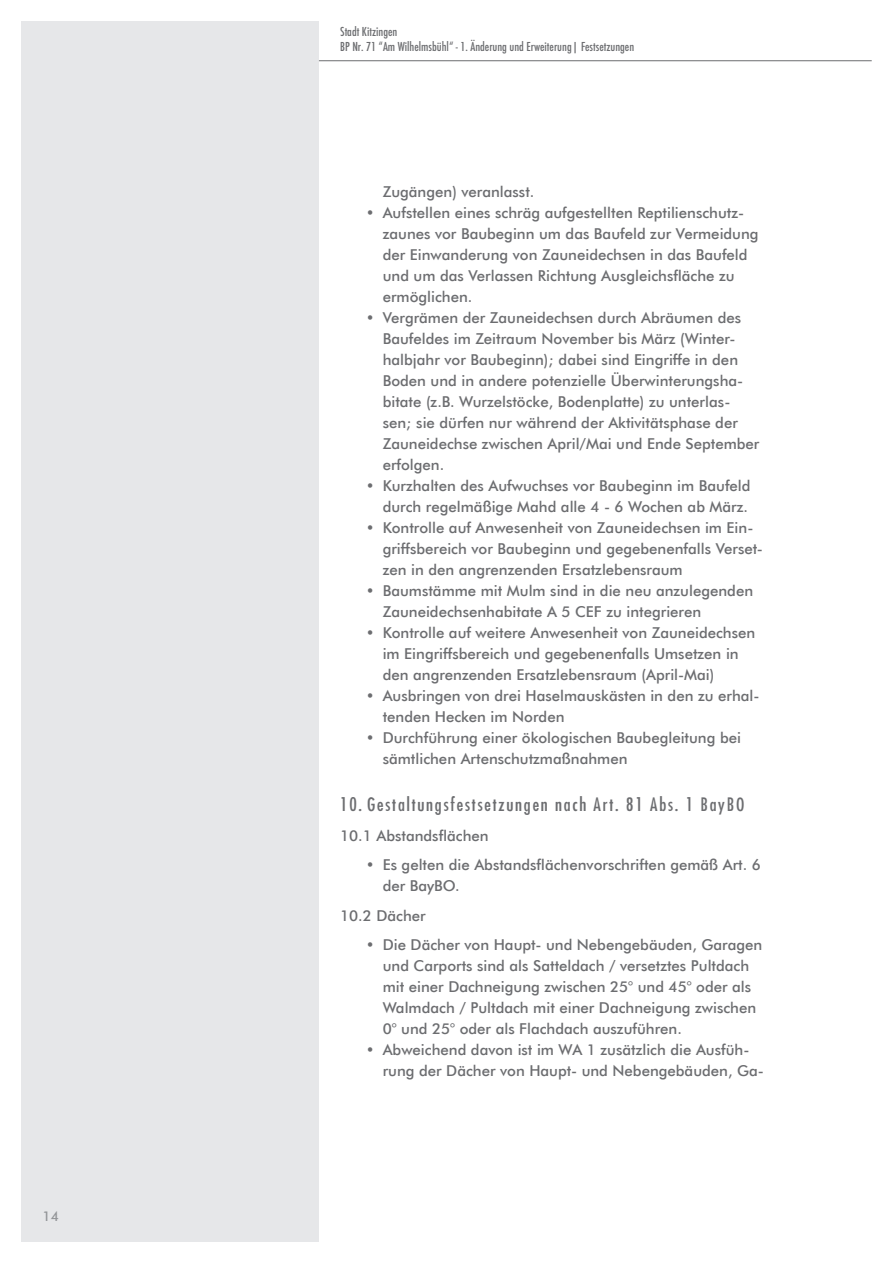
<style>
.page{position:relative;width:893px;height:1263px;background:#fff}
.page>*{position:absolute;margin:0;border:0;box-sizing:border-box;transform-origin:0 0}
.t1{font:condensed 18px "Futura";letter-spacing:.1em;color:#6c6d70}
.t2{font:500 15px/21px "Futura BT";color:#6c6d70}
.t3{font:500 13.5px "Futura BT";color:#939598}
.t4{font:500 condensed 12px/14.4px "Futura";color:#6c6d70}
</style>
<div class="page">
<div style="left:21px;top:21px;width:298px;height:1221px;background:#e6e7e9"></div>
<hr style="left:319px;top:60px;width:553px;height:1px;background:#6c6d70">
<p class="t3" style="left:43px;top:1207px;width:18px">14</p>
<p class="t4" style="left:340px;top:25px;width:296px">Stadt Kitzingen<br>BP Nr. 71 “Am Wilhelmsbühl“ - 1. Änderung und Erweiterung| Festsetzungen</p>
<p class="t2" style="left:383px;top:181px;width:153px">Zugängen) veranlasst.</p>
<p class="t2" style="left:383px;top:202px;width:377px;text-indent:-17px">• Aufstellen eines schräg aufgestellten Reptilienschutz&shy;zaunes vor Baubeginn um das Baufeld zur Vermeidung der Einwanderung von Zauneidechsen in das Baufeld und um das Verlassen Richtung Ausgleichsfläche zu ermöglichen.</p>
<p class="t2" style="left:383px;top:307px;width:378px;text-indent:-17px">• Vergrämen der Zauneidechsen durch Abräumen des Baufeldes im Zeitraum November bis März (Winter&shy;halbjahr vor Baubeginn); dabei sind Eingriffe in den Boden und in andere potenzielle Überwinterungsha&shy;bitate (z.B. Wurzelstöcke, Bodenplatte) zu unterlas&shy;sen; sie dürfen nur während der Aktivitätsphase der Zauneidechse zwischen April/Mai und Ende September erfolgen.</p>
<p class="t2" style="left:366px;top:475px;width:386px;text-align:right">• Kurzhalten des Aufwuchses vor Baubeginn im Baufeld durch regelmäßige Mahd alle 4 - 6 Wochen ab März.</p>
<p class="t2" style="left:383px;top:517px;width:382px;text-indent:-17px">• Kontrolle auf Anwesenheit von Zauneidechsen im Ein&shy;griffsbereich vor Baubeginn und gegebenenfalls Verset&shy;zen in den angrenzenden Ersatzlebensraum</p>
<p class="t2" style="left:383px;top:580px;width:372px;text-indent:-17px">• Baumstämme mit Mulm sind in die neu anzulegenden<br>Zauneidechsenhabitate A 5 CEF zu integrieren</p>
<p class="t2" style="left:383px;top:622px;width:374px;text-indent:-17px">• Kontrolle auf weitere Anwesenheit von Zauneidechsen im Eingriffsbereich und gegebenenfalls Umsetzen in den angrenzenden Ersatzlebensraum (April-Mai)</p>
<p class="t2" style="left:383px;top:685px;width:378px;text-indent:-17px">• Ausbringen von drei Haselmauskästen in den zu erhal&shy;tenden Hecken im Norden</p>
<p class="t2" style="left:383px;top:727px;width:360px;text-indent:-17px">• Durchführung einer ökologischen Baubegleitung bei sämtlichen Artenschutzmaßnahmen</p>
<p class="t1" style="left:340px;top:793px;width:406px">10. Gestaltungsfestsetzungen nach Art. 81 Abs. 1 BayBO</p>
<p class="t2" style="left:340px;top:824px;width:150px">10.1 Abstandsflächen</p>
<p class="t2" style="left:383px;top:854px;width:380px;text-indent:-17px">• Es gelten die Abstandsflächenvorschriften gemäß Art. 6 der BayBO.</p>
<p class="t2" style="left:340px;top:904px;width:87px">10.2 Dächer</p>
<p class="t2" style="left:383px;top:934px;width:381px;text-indent:-17px">• Die Dächer von Haupt- und Nebengebäuden, Garagen und Carports sind als Satteldach / versetztes Pultdach mit einer Dachneigung zwischen 25° und 45° oder als Walmdach / Pultdach mit einer Dachneigung zwischen 0° und 25° oder als Flachdach auszuführen.</p>
<p class="t2" style="left:383px;top:1039px;width:383px;text-indent:-17px">• Abweichend davon ist im WA 1 zusätzlich die Ausfüh&shy;rung der Dächer von Haupt- und Nebengebäuden, Ga-</p>
</div>
